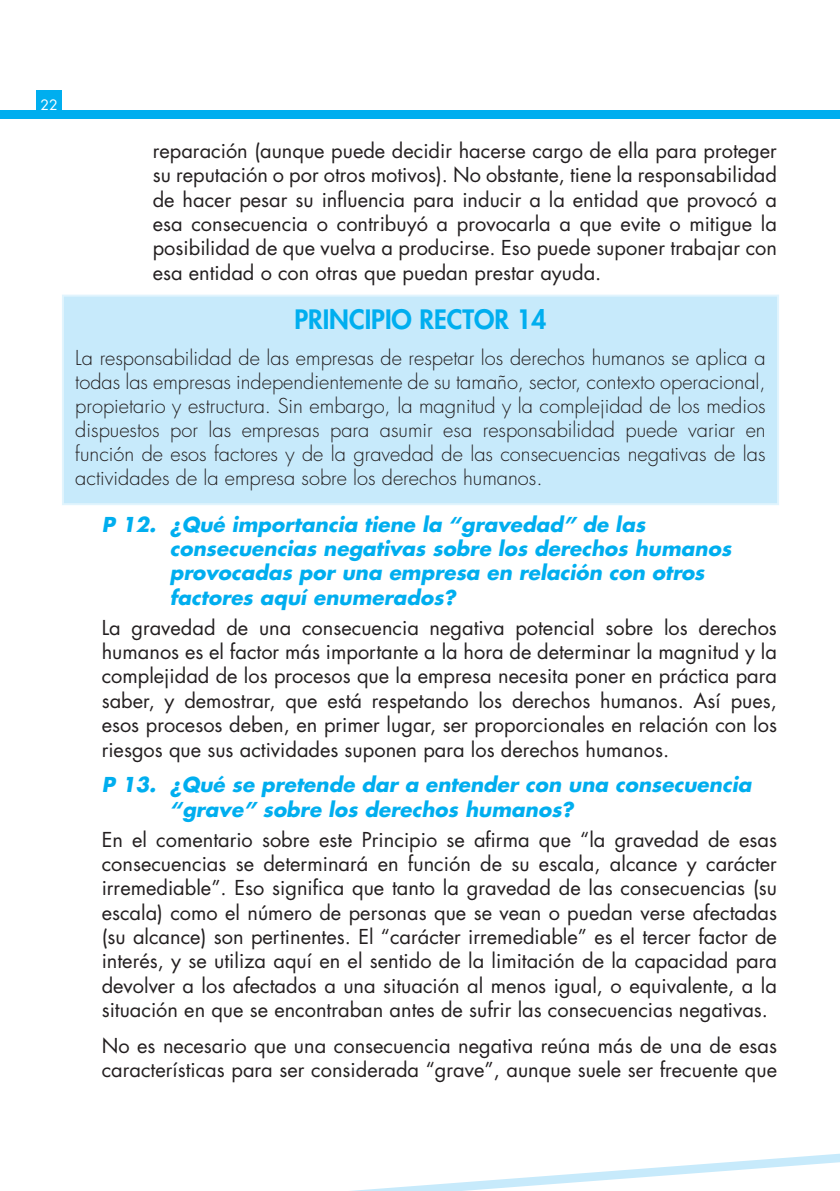
<style>
.page{position:relative;width:840px;height:1191px;background:#fff}
.page>*{position:absolute;margin:0;border:0;box-sizing:border-box;transform-origin:0 0}
.t1{font:800 26px "Futura Std";color:#00aeef}
.t2{font:20px/24.4px "Futura Std";color:#231f20;text-align:justify}
.t3{font:300 20px/24px "Futura Std";color:#231f20;text-align:justify}
.t4{font:italic 700 20px/24.4px "Futura Std";color:#00aeef}
.t5{font:14px "Futura Std";color:#fff}
</style>
<div class="page">
<div style="left:0;top:110px;width:839px;height:8px;background:#00aeef"></div>
<svg style="left:364px;top:1153px;width:475px;height:37px"></svg>
<div style="left:36px;top:90px;width:26px;height:26px;background:#00aeef"></div>
<div style="left:63px;top:296px;width:714px;height:208px;background:#c7eafb"></div>
<div style="left:62px;top:295px;width:716px;height:210px;border:2px solid #e1f4fd"></div>
<p class="t5" style="left:41px;top:98px;width:19px">22</p>
<p class="t2" style="left:153px;top:140px;width:625px">reparación (aunque puede decidir hacerse cargo de ella para proteger su reputación o por otros motivos). No obstante, tiene la responsabilidad de hacer pesar su influencia para inducir a la entidad que provocó a esa consecuencia o contribuyó a provocarla a que evite o mitigue la posibilidad de que vuelva a producirse. Eso puede suponer trabajar con esa entidad o con otras que puedan prestar ayuda.</p>
<h1 class="t1" style="left:294px;top:308px;width:253px">PRINCIPIO RECTOR 14</h1>
<p class="t3" style="left:75px;top:347px;width:691px">La responsabilidad de las empresas de respetar los derechos humanos se aplica a todas las empresas independientemente de su tamaño, sector, contexto operacional, propietario y estructura. Sin embargo, la magnitud y la complejidad de los medios dispuestos por las empresas para asumir esa responsabilidad puede variar en función de esos factores y de la gravedad de las consecuencias negativas de las actividades de la empresa sobre los derechos humanos.</p>
<p class="t4" style="left:170px;top:513px;width:562px;text-indent:-68px">P 12. ¿Qué importancia tiene la “gravedad” de las consecuencias negativas sobre los derechos humanos provocadas por una empresa en relación con otros factores aquí enumerados?</p>
<p class="t2" style="left:102px;top:616px;width:676px">La gravedad de una consecuencia negativa potencial sobre los derechos humanos es el factor más importante a la hora de determinar la magnitud y la complejidad de los procesos que la empresa necesita poner en práctica para saber, y demostrar, que está respetando los derechos humanos. Así pues, esos procesos deben, en primer lugar, ser proporcionales en relación con los riesgos que sus actividades suponen para los derechos humanos.</p>
<p class="t4" style="left:170px;top:774px;width:582px;text-indent:-68px">P 13. ¿Qué se pretende dar a entender con una consecuencia “grave” sobre los derechos humanos?</p>
<p class="t2" style="left:102px;top:828px;width:676px">En el comentario sobre este Principio se afirma que “la gravedad de esas consecuencias se determinará en función de su escala, alcance y carácter irremediable”. Eso significa que tanto la gravedad de las consecuencias (su escala) como el número de personas que se vean o puedan verse afectadas (su alcance) son pertinentes. El “carácter irremediable” es el tercer factor de interés, y se utiliza aquí en el sentido de la limitación de la capacidad para devolver a los afectados a una situación al menos igual, o equivalente, a la situación en que se encontraban antes de sufrir las consecuencias negativas.</p>
<p class="t2" style="left:102px;top:1034px;width:676px">No es necesario que una consecuencia negativa reúna más de una de esas características para ser considerada “grave”, aunque suele ser frecuente que</p>
</div>
